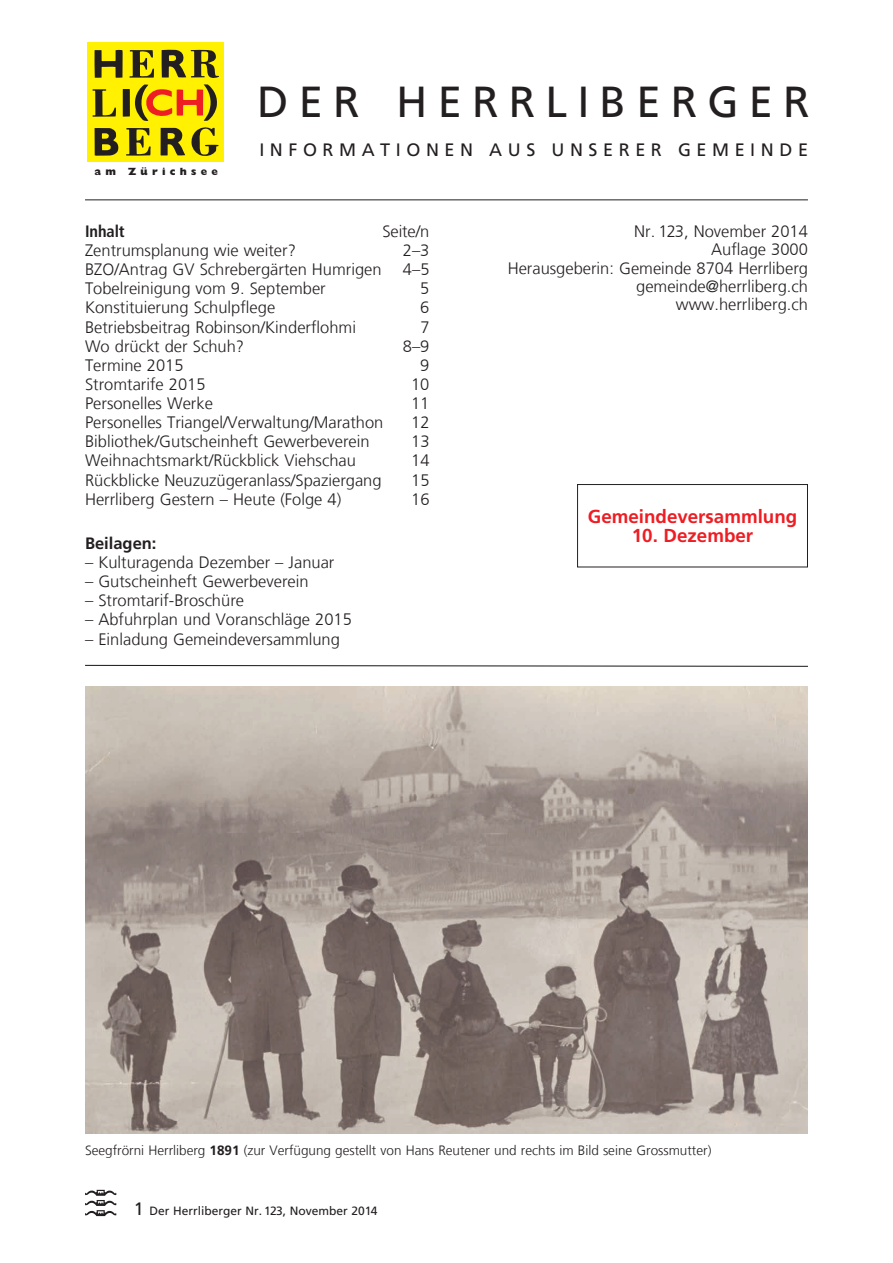
<style>
.page{position:relative;width:893px;height:1263px;background:#fff}
.page>*{position:absolute;margin:0;border:0;box-sizing:border-box;transform-origin:0 0}
.t1{font:43.5px "Frutiger LT Com";letter-spacing:.235em;color:#231f20}
.t2{font:700 18.75px "Frutiger LT Com";color:#ee1d23}
.t3{font:18px "Frutiger LT Com";letter-spacing:.31em;color:#231f20}
.t4{font:300 16.5px/18.5px "Frutiger LT Com";color:#231f20;text-align:right}
.t5{font:700 16.5px "Frutiger LT Com";color:#231f20}
.t6{font:700 condensed 16.5px "Frutiger LT Com";letter-spacing:-.005em;color:#231f20}
.t7{font:300 13.5px "Frutiger LT Com";color:#231f20}
.t8{font:12px "Frutiger LT Com";color:#231f20}
.t9{font:800 10.5px "Gill Sans Std";letter-spacing:.405em;color:#231f20}
.s1{font-weight:700}
.s2{font-size:18px}
</style>
<div class="page">
<div style="left:87px;top:43px;width:136px;height:119px;background:#fff101"></div>
<svg style="left:92px;top:50px;width:127px;height:106px"></svg>
<hr style="left:85px;top:199px;width:723px;height:1px;background:#231f20">
<svg style="left:85px;top:1190px;width:31px;height:26px"></svg>
<svg style="left:85px;top:664px;width:723px;height:3px"></svg>
<img style="left:85px;top:687px;width:723px;height:446px">
<div style="left:577px;top:484px;width:231px;height:83px;border:1px solid #231f20"></div>
<p class="t9" style="left:95px;top:165px;width:125px">am Zürichsee</p>
<h1 class="t1" style="left:257px;top:76px;width:554px">DER HERRLIBERGER</h1>
<p class="t3" style="left:259px;top:139px;width:550px">INFORMATIONEN AUS UNSERER GEMEINDE</p>
<p class="t6" style="left:85px;top:221px;width:41px">Inhalt</p>
<p class="t4" style="left:382px;top:222px;width:49px">Seite/n</p>
<p class="t4" style="left:85px;top:241px;width:212px">Zentrumsplanung wie weiter?</p>
<p class="t4" style="left:403px;top:241px;width:28px">2–3</p>
<p class="t4" style="left:85px;top:260px;width:298px">BZO/Antrag GV Schrebergärten Humrigen</p>
<p class="t4" style="left:403px;top:260px;width:28px">4–5</p>
<p class="t4" style="left:85px;top:279px;width:242px">Tobelreinigung vom 9. September</p>
<p class="t4" style="left:420px;top:279px;width:11px">5</p>
<p class="t4" style="left:85px;top:299px;width:192px">Konstituierung Schulpflege</p>
<p class="t4" style="left:420px;top:299px;width:11px">6</p>
<p class="t4" style="left:85px;top:318px;width:272px">Betriebsbeitrag Robinson/Kinderflohmi</p>
<p class="t4" style="left:420px;top:318px;width:11px">7</p>
<p class="t4" style="left:85px;top:337px;width:161px">Wo drückt der Schuh?</p>
<p class="t4" style="left:403px;top:337px;width:28px">8–9</p>
<p class="t4" style="left:85px;top:356px;width:100px">Termine 2015</p>
<p class="t4" style="left:420px;top:356px;width:11px">9</p>
<p class="t4" style="left:85px;top:375px;width:122px">Stromtarife 2015</p>
<p class="t4" style="left:411px;top:375px;width:20px">10</p>
<p class="t4" style="left:85px;top:394px;width:129px">Personelles Werke</p>
<p class="t4" style="left:411px;top:394px;width:20px">11</p>
<p class="t4" style="left:85px;top:413px;width:300px">Personelles Triangel/Verwaltung/Marathon</p>
<p class="t4" style="left:411px;top:413px;width:20px">12</p>
<p class="t4" style="left:85px;top:432px;width:286px">Bibliothek/Gutscheinheft Gewerbeverein</p>
<p class="t4" style="left:411px;top:432px;width:20px">13</p>
<p class="t4" style="left:85px;top:452px;width:272px">Weihnachtsmarkt/Rückblick Viehschau</p>
<p class="t4" style="left:411px;top:452px;width:20px">14</p>
<p class="t4" style="left:85px;top:471px;width:298px">Rückblicke Neuzuzügeranlass/Spaziergang</p>
<p class="t4" style="left:411px;top:471px;width:20px">15</p>
<p class="t4" style="left:85px;top:490px;width:258px">Herrliberg Gestern – Heute (Folge 4)</p>
<p class="t4" style="left:411px;top:490px;width:20px">16</p>
<p class="t5" style="left:85px;top:533px;width:73px">Beilagen:</p>
<p class="t4" style="left:85px;top:553px;width:251px">– Kulturagenda Dezember – Januar</p>
<p class="t4" style="left:85px;top:572px;width:225px">– Gutscheinheft Gewerbeverein</p>
<p class="t4" style="left:85px;top:591px;width:161px">– Stromtarif-Broschüre</p>
<p class="t4" style="left:85px;top:611px;width:268px">– Abfuhrplan und Voranschläge 2015</p>
<p class="t4" style="left:85px;top:630px;width:256px">– Einladung Gemeindeversammlung</p>
<p class="t4" style="left:508px;top:222px;width:302px">Nr. 123, November 2014<br>Auflage 3000<br>Herausgeberin: Gemeinde 8704 Herrliberg gemeinde@herrliberg.ch www.herrliberg.ch</p>
<p class="t2" style="left:588px;top:506px;width:211px">Gemeindeversammlung</p>
<p class="t2" style="left:632px;top:525px;width:123px">10. Dezember</p>
<p class="t7" style="left:85px;top:1142px;width:628px">Seegfrörni Herrliberg <span class="s1">1891</span> (zur Verfügung gestellt von Hans Reutener und rechts im Bild seine Grossmutter)</p>
<p class="t8" style="left:134px;top:1204px;width:245px"><span class="s2">1</span> Der Herrliberger Nr. 123, November 2014</p>
</div>
